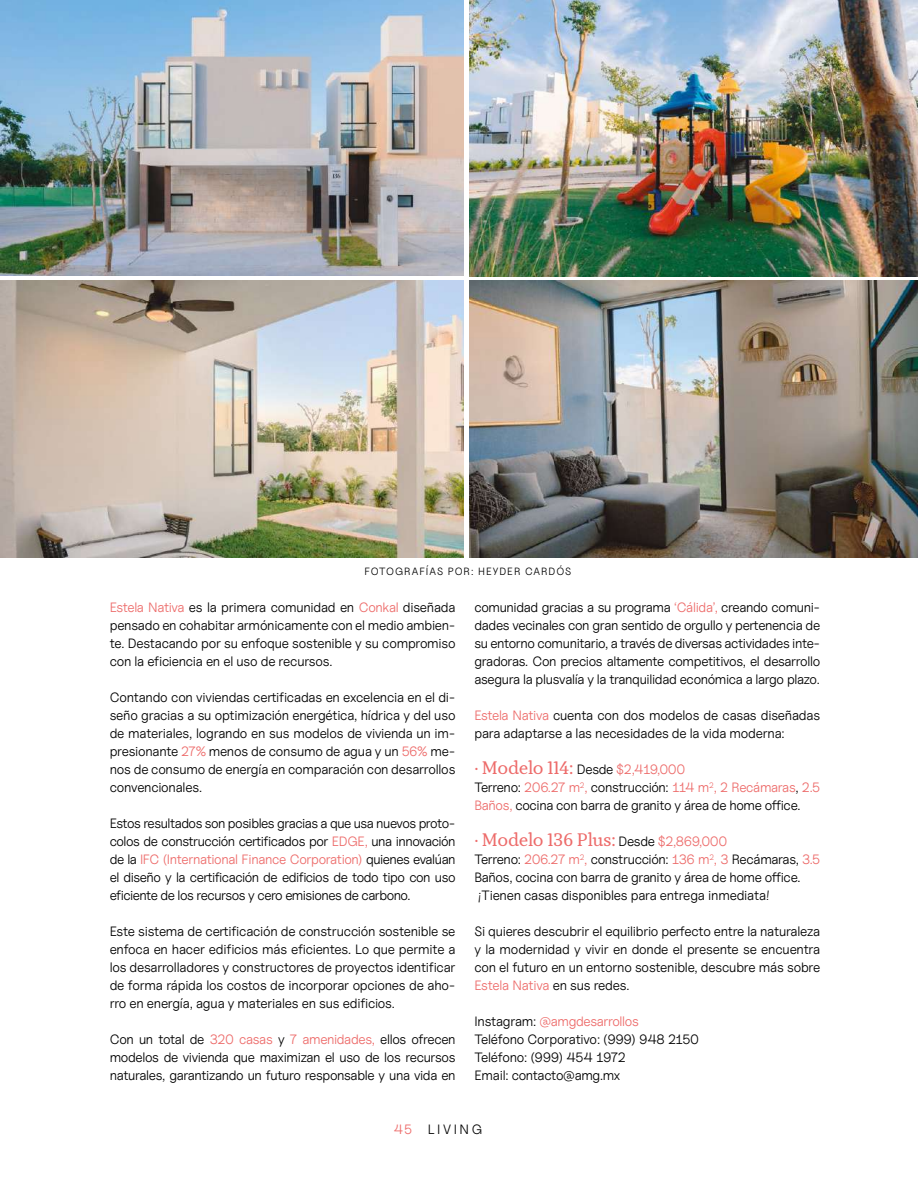
<style>
.page{position:relative;width:918px;height:1188px;background:#fff}
.page>*{position:absolute;margin:0;border:0;box-sizing:border-box;transform-origin:0 0}
.t1{font:18px "TT Tricks";letter-spacing:-.02em;color:#ed6b6a}
.t2{font:13.5px/18px "Uncut Sans Book";letter-spacing:-.02em;color:#000;text-align:justify}
.t3{font:13.5px "Uncut Sans Book";letter-spacing:.19em;color:#000}
.t4{font:10.5px "Uncut Sans Book";letter-spacing:.09em;color:#000}
.s1{color:#ed6b6a}
.s2{font-family:"Uncut Sans Book";font-size:13.5px;color:#000}
.s3{font-family:"Uncut Sans Book";font-size:13.5px}
</style>
<div class="page">
<img style="left:0;top:0;width:464px;height:276px">
<img style="left:469px;top:0;width:449px;height:277px">
<img style="left:0;top:281px;width:464px;height:277px">
<img style="left:469px;top:281px;width:449px;height:277px">
<p class="t4" style="left:364px;top:565px;width:208px">FOTOGRAFÍAS POR: HEYDER CARDÓS</p>
<p class="t2" style="left:110px;top:598px;width:347px"><span class="s1">Estela Nativa</span> es la primera comunidad en <span class="s1">Conkal</span> diseñada pensado en cohabitar armónicamente con el medio ambien&shy;te. Destacando por su enfoque sostenible y su compromiso con la eficiencia en el uso de recursos.</p>
<p class="t2" style="left:110px;top:688px;width:347px">Contando con viviendas certificadas en excelencia en el di&shy;seño gracias a su optimización energética, hídrica y del uso de materiales, logrando en sus modelos de vivienda un im&shy;presionante <span class="s1">27%</span> menos de consumo de agua y un <span class="s1">56%</span> me&shy;nos de consumo de energía en comparación con desarrollos convencionales.</p>
<p class="t2" style="left:110px;top:814px;width:347px">Estos resultados son posibles gracias a que usa nuevos proto&shy;colos de construcción certificados por <span class="s1">EDGE,</span> una innovación de la <span class="s1">IFC (International Finance Corporation)</span> quienes evalúan el diseño y la certificación de edificios de todo tipo con uso eficiente de los recursos y cero emisiones de carbono.</p>
<p class="t2" style="left:110px;top:922px;width:347px">Este sistema de certificación de construcción sostenible se enfoca en hacer edificios más eficientes. Lo que permite a los desarrolladores y constructores de proyectos identificar de forma rápida los costos de incorporar opciones de aho&shy;rro en energía, agua y materiales en sus edificios.</p>
<p class="t2" style="left:110px;top:1030px;width:347px">Con un total de <span class="s1">320 casas</span> y <span class="s1">7 amenidades,</span> ellos ofrecen modelos de vivienda que maximizan el uso de los recursos naturales, garantizando un futuro responsable y una vida en</p>
<p class="t2" style="left:474px;top:598px;width:347px">comunidad gracias a su programa <span class="s1">‘Cálida’,</span> creando comuni&shy;dades vecinales con gran sentido de orgullo y pertenencia de su entorno comunitario, a través de diversas actividades inte&shy;gradoras. Con precios altamente competitivos, el desarrollo asegura la plusvalía y la tranquilidad económica a largo plazo.</p>
<p class="t2" style="left:474px;top:706px;width:347px"><span class="s1">Estela Nativa</span> cuenta con dos modelos de casas diseñadas para adaptarse a las necesidades de la vida moderna:</p>
<h1 class="t1" style="left:474px;top:757px;width:212px">· Modelo 114: <span class="s2">Desde</span> <span class="s3">$2,419,000</span></h1>
<p class="t2" style="left:474px;top:778px;width:347px">Terreno: <span class="s1">206.27 m</span><sup>2</sup><span class="s1">,</span> construcción: <span class="s1">114 m</span><sup>2</sup><span class="s1">, 2 Recámaras</span>, <span class="s1">2.5<br>Baños,</span> cocina con barra de granito y área de home office.</p>
<h1 class="t1" style="left:474px;top:829px;width:254px">· Modelo 136 Plus: <span class="s2">Desde</span> <span class="s3">$2,869,000</span></h1>
<p class="t2" style="left:474px;top:850px;width:347px;text-align:left">Terreno: <span class="s1">206.27 m</span><sup>2</sup><span class="s1">,</span> construcción: <span class="s1">136 m</span><sup>2</sup><span class="s1">, 3</span> Recámaras, <span class="s1">3.5<br></span>Baños, cocina con barra de granito y área de home office. ¡Tienen casas disponibles para entrega inmediata!</p>
<p class="t2" style="left:474px;top:922px;width:347px">Si quieres descubrir el equilibrio perfecto entre la naturaleza y la modernidad y vivir en donde el presente se encuentra con el futuro en un entorno sostenible, descubre más sobre <span class="s1">Estela Nativa</span> en sus redes.</p>
<p class="t2" style="left:474px;top:1012px;width:226px;text-align:left">Instagram: <span class="s1">@amgdesarrollos<br></span>Teléfono Corporativo: (999) 948 2150<br>Teléfono: (999) 454 1972<br>Email: contacto@amg.mx</p>
<p class="t3" style="left:394px;top:1121px;width:90px"><span class="s1">45</span> LIVING</p>
</div>
